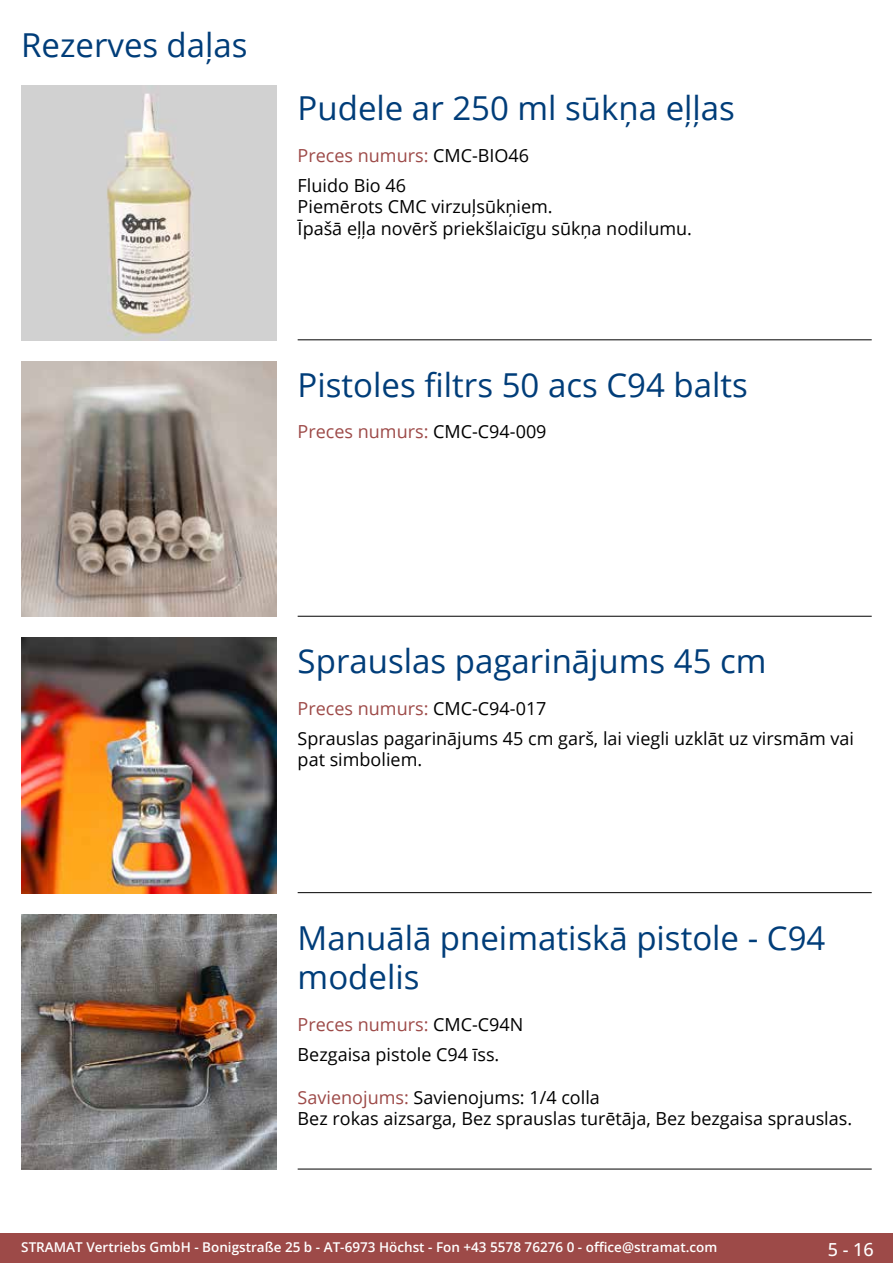
<style>
.page{position:relative;width:893px;height:1263px;background:#fff}
.page>*{position:absolute;margin:0;border:0;box-sizing:border-box;transform-origin:0 0}
.t1{font:33px/39.6px "Open Sans";color:#003d79}
.t2{font:18px/21.6px "Open Sans";color:#000}
.t3{font:18px "Open Sans";color:#9d4a48}
.t4{font:500 18px "Open Sans";color:#fff}
.t5{font:600 13.5px "Open Sans";color:#fff}
.s1{color:#000}
.s2{color:#9d4a48}
</style>
<div class="page">
<div style="left:0;top:1233px;width:893px;height:30px;background:#9d4a48"></div>
<hr style="left:298px;top:340px;width:574px;height:1px;background:#000">
<hr style="left:298px;top:616px;width:574px;height:1px;background:#000">
<hr style="left:298px;top:892px;width:574px;height:1px;background:#000">
<hr style="left:298px;top:1169px;width:574px;height:1px;background:#000">
<img style="left:21px;top:85px;width:255px;height:255px">
<img style="left:21px;top:361px;width:255px;height:256px">
<img style="left:21px;top:638px;width:255px;height:255px">
<img style="left:21px;top:914px;width:255px;height:255px">
<h1 class="t1" style="left:21px;top:24px;width:228px">Rezerves daļas</h1>
<h1 class="t1" style="left:298px;top:88px;width:439px">Pudele ar 250 ml sūkņa eļļas</h1>
<p class="t3" style="left:298px;top:143px;width:233px">Preces numurs: <span class="s1">CMC-BIO46</span></p>
<p class="t2" style="left:298px;top:174px;width:396px">Fluido Bio 46<br>Piemērots CMC virzuļsūkņiem.<br>Īpašā eļļa novērš priekšlaicīgu sūkņa nodilumu.</p>
<h1 class="t1" style="left:298px;top:364px;width:452px">Pistoles filtrs 50 acs C94 balts</h1>
<p class="t3" style="left:298px;top:419px;width:250px">Preces numurs: <span class="s1">CMC-C94-009</span></p>
<h1 class="t1" style="left:298px;top:640px;width:470px">Sprauslas pagarinājums 45 cm</h1>
<p class="t3" style="left:298px;top:696px;width:250px">Preces numurs: <span class="s1">CMC-C94-017</span></p>
<p class="t2" style="left:298px;top:727px;width:558px">Sprauslas pagarinājums 45 cm garš, lai viegli uzklāt uz virsmām vai pat simboliem.</p>
<h1 class="t1" style="left:298px;top:917px;width:529px">Manuālā pneimatiskā pistole - C94 modelis</h1>
<p class="t3" style="left:298px;top:1012px;width:227px">Preces numurs: <span class="s1">CMC-C94N</span></p>
<p class="t2" style="left:298px;top:1043px;width:203px">Bezgaisa pistole C94 īss.</p>
<p class="t2" style="left:298px;top:1086px;width:556px"><span class="s2">Savienojums:</span> Savienojums: 1/4 colla<br>Bez rokas aizsarga, Bez sprauslas turētāja, Bez bezgaisa sprauslas.</p>
<p class="t5" style="left:21px;top:1238px;width:698px">STRAMAT Vertriebs GmbH - Bonigstraße 25 b - AT-6973 Höchst - Fon +43 5578 76276 0 - office@stramat.com</p>
<p class="t4" style="left:828px;top:1237px;width:48px">5 - 16</p>
</div>
